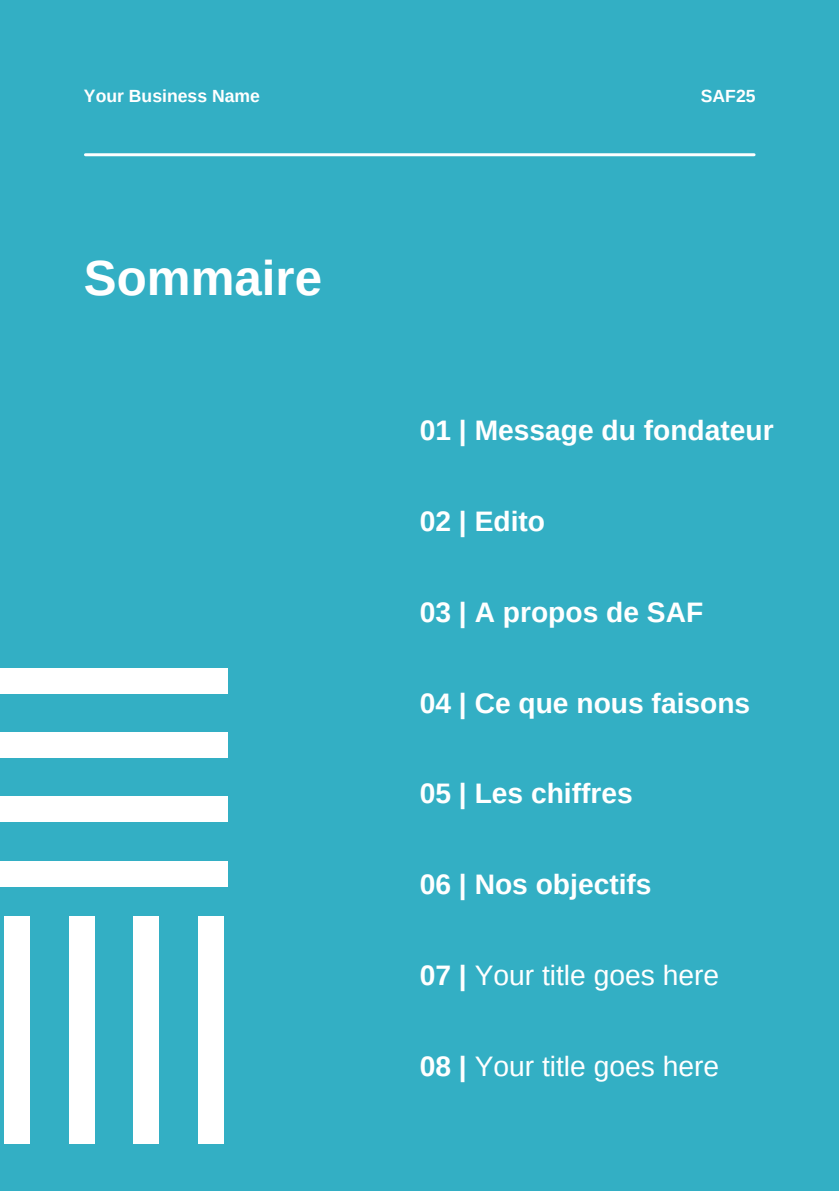
<style>
.page{position:relative;width:839px;height:1191px;background:#fff}
.page>*{position:absolute;margin:0;border:0;box-sizing:border-box;transform-origin:0 0}
.t1{font:700 49.2px "Arimo";color:#fff}
.t2{font:700 28.2px "Arimo";color:#fff}
.t3{font:28.2px "Arimo";color:#fff}
.t4{font:700 17.6px "Arimo";color:#fff}
.s1{font-weight:700}
</style>
<div class="page">
<div style="left:0;top:0;width:838px;height:1191px;background:#33afc4"></div>
<hr style="left:85px;top:153px;width:669px;height:3px;background:#fff">
<div style="left:0;top:668px;width:228px;height:25px;background:#fff"></div>
<div style="left:0;top:732px;width:228px;height:26px;background:#fff"></div>
<div style="left:0;top:797px;width:228px;height:25px;background:#fff"></div>
<div style="left:0;top:861px;width:228px;height:25px;background:#fff"></div>
<div style="left:198px;top:916px;width:25px;height:228px;background:#fff"></div>
<div style="left:134px;top:916px;width:25px;height:228px;background:#fff"></div>
<div style="left:69px;top:916px;width:25px;height:228px;background:#fff"></div>
<div style="left:5px;top:916px;width:25px;height:228px;background:#fff"></div>
<h2 class="t4" style="left:84px;top:86px;width:177px">Your Business Name</h2>
<h3 class="t4" style="left:700px;top:86px;width:56px">SAF25</h3>
<h2 class="t1" style="left:84px;top:250px;width:240px">Sommaire</h2>
<p class="t2" style="left:420px;top:414px;width:355px">01 | Message du fondateur</p>
<h4 class="t2" style="left:420px;top:505px;width:127px">02 | Edito</h4>
<p class="t2" style="left:420px;top:596px;width:285px">03 | A propos de SAF</p>
<h1 class="t2" style="left:420px;top:687px;width:332px">04 | Ce que nous faisons</h1>
<h2 class="t2" style="left:420px;top:778px;width:214px">05 | Les chiffres</h2>
<h2 class="t2" style="left:420px;top:869px;width:233px">06 | Nos objectifs</h2>
<h2 class="t3" style="left:420px;top:960px;width:301px"><span class="s1">07 |</span> Your title goes here</h2>
<h2 class="t3" style="left:420px;top:1050px;width:301px"><span class="s1">08 |</span> Your title goes here</h2>
</div>
